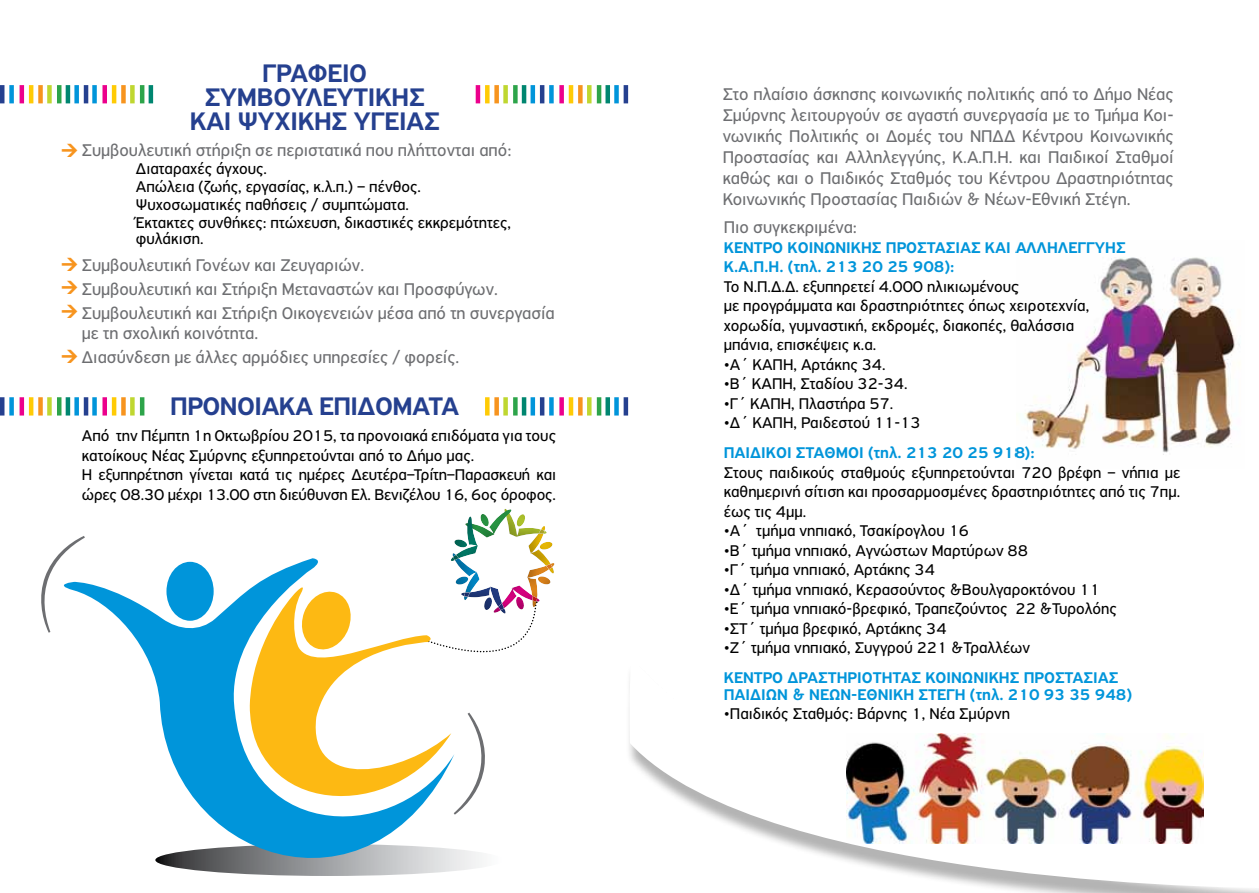
<style>
.page{position:relative;width:1259px;height:893px;background:#fff}
.page>*{position:absolute;margin:0;border:0;box-sizing:border-box;transform-origin:0 0}
.t1{font:500 27px/24px "PF Highway Sans Pro";letter-spacing:-.01em;color:#25408f;text-align:center}
.t2{font:18px/21px "PF Highway Sans Pro";color:#6d6e71}
.t3{font:16.5px/19.5px "PF Highway Sans Pro";color:#000}
.t4{font:500 16.5px/19.5px "PF Highway Sans Pro";color:#0095da}
</style>
<div class="page">
<div style="left:625px;top:664px;width:634px;height:229px;background:#000;opacity:.3"></div>
<svg style="left:629px;top:664px;width:630px;height:224px"></svg>
<hr style="left:476px;top:85px;width:4px;height:18px;background:#ec008c">
<svg style="left:485px;top:85px;width:4px;height:18px"></svg>
<div style="left:494px;top:85px;width:5px;height:18px;background:#f7941e"></div>
<div style="left:503px;top:85px;width:5px;height:18px;background:#bfd730"></div>
<svg style="left:513px;top:85px;width:4px;height:18px"></svg>
<hr style="left:522px;top:85px;width:4px;height:18px;background:#008670">
<div style="left:530px;top:85px;width:5px;height:18px;background:#0095da"></div>
<hr style="left:540px;top:85px;width:4px;height:18px;background:#25408f">
<div style="left:549px;top:85px;width:5px;height:18px;background:#0095da"></div>
<div style="left:559px;top:85px;width:5px;height:18px;background:#ec008c"></div>
<hr style="left:569px;top:85px;width:4px;height:18px;background:#ffcb05">
<svg style="left:578px;top:85px;width:4px;height:18px"></svg>
<hr style="left:587px;top:85px;width:4px;height:18px;background:#bfd730">
<hr style="left:597px;top:85px;width:4px;height:18px;background:#2da44a">
<div style="left:605px;top:85px;width:5px;height:18px;background:#008670"></div>
<div style="left:614px;top:85px;width:5px;height:18px;background:#0095da"></div>
<div style="left:623px;top:85px;width:5px;height:18px;background:#25408f"></div>
<hr style="left:0;top:85px;width:4px;height:18px;background:#25408f">
<div style="left:9px;top:85px;width:5px;height:18px;background:#0095da"></div>
<hr style="left:20px;top:85px;width:4px;height:18px;background:#ec008c">
<hr style="left:29px;top:85px;width:4px;height:18px;background:#ffcb05">
<div style="left:38px;top:85px;width:5px;height:18px;background:#f7941e"></div>
<div style="left:47px;top:85px;width:5px;height:18px;background:#bfd730"></div>
<hr style="left:57px;top:85px;width:4px;height:18px;background:#2da44a">
<hr style="left:66px;top:85px;width:4px;height:18px;background:#008670">
<div style="left:74px;top:85px;width:5px;height:18px;background:#0095da"></div>
<hr style="left:84px;top:85px;width:4px;height:18px;background:#25408f">
<div style="left:92px;top:85px;width:5px;height:18px;background:#0095da"></div>
<div style="left:102px;top:85px;width:5px;height:18px;background:#ec008c"></div>
<hr style="left:112px;top:85px;width:4px;height:18px;background:#ffcb05">
<div style="left:121px;top:85px;width:5px;height:18px;background:#f7941e"></div>
<div style="left:130px;top:85px;width:5px;height:18px;background:#bfd730"></div>
<hr style="left:140px;top:85px;width:4px;height:18px;background:#2da44a">
<hr style="left:149px;top:85px;width:4px;height:18px;background:#008670">
<img style="left:846px;top:734px;width:357px;height:109px">
<img style="left:1024px;top:257px;width:216px;height:198px">
<svg style="left:455px;top:615px;width:80px;height:38px"></svg>
<div style="left:449px;top:507px;width:111px;height:108px;background:#000;opacity:.3"></div>
<svg style="left:454px;top:849px;width:28px;height:22px"></svg>
<svg style="left:85px;top:558px;width:369px;height:318px"></svg>
<svg style="left:250px;top:585px;width:201px;height:241px"></svg>
<div style="left:166px;top:562px;width:48px;height:59px;background:#0095da;border-radius:50%"></div>
<svg style="left:298px;top:588px;width:56px;height:65px"></svg>
<svg style="left:485px;top:397px;width:4px;height:19px"></svg>
<div style="left:494px;top:397px;width:5px;height:19px;background:#f7941e"></div>
<div style="left:503px;top:397px;width:5px;height:19px;background:#bfd730"></div>
<svg style="left:513px;top:397px;width:4px;height:19px"></svg>
<hr style="left:522px;top:397px;width:4px;height:19px;background:#008670">
<div style="left:530px;top:397px;width:5px;height:19px;background:#0095da"></div>
<hr style="left:540px;top:397px;width:4px;height:19px;background:#25408f">
<div style="left:549px;top:397px;width:5px;height:19px;background:#0095da"></div>
<div style="left:559px;top:397px;width:5px;height:19px;background:#ec008c"></div>
<hr style="left:569px;top:397px;width:4px;height:19px;background:#ffcb05">
<svg style="left:578px;top:397px;width:4px;height:19px"></svg>
<hr style="left:587px;top:397px;width:4px;height:19px;background:#bfd730">
<hr style="left:597px;top:397px;width:4px;height:19px;background:#2da44a">
<div style="left:605px;top:397px;width:5px;height:19px;background:#008670"></div>
<div style="left:614px;top:397px;width:5px;height:19px;background:#0095da"></div>
<div style="left:623px;top:397px;width:5px;height:19px;background:#25408f"></div>
<hr style="left:0;top:397px;width:4px;height:19px;background:#25408f">
<div style="left:9px;top:397px;width:5px;height:19px;background:#0095da"></div>
<hr style="left:20px;top:397px;width:4px;height:19px;background:#ec008c">
<hr style="left:29px;top:397px;width:4px;height:19px;background:#ffcb05">
<div style="left:38px;top:397px;width:5px;height:19px;background:#f7941e"></div>
<div style="left:47px;top:397px;width:5px;height:19px;background:#bfd730"></div>
<hr style="left:57px;top:397px;width:4px;height:19px;background:#2da44a">
<hr style="left:66px;top:397px;width:4px;height:19px;background:#008670">
<div style="left:74px;top:397px;width:5px;height:19px;background:#0095da"></div>
<hr style="left:84px;top:397px;width:4px;height:19px;background:#25408f">
<div style="left:92px;top:397px;width:5px;height:19px;background:#0095da"></div>
<div style="left:102px;top:397px;width:5px;height:19px;background:#ec008c"></div>
<hr style="left:112px;top:397px;width:4px;height:19px;background:#ffcb05">
<div style="left:121px;top:397px;width:5px;height:19px;background:#f7941e"></div>
<div style="left:130px;top:397px;width:5px;height:19px;background:#bfd730"></div>
<hr style="left:140px;top:397px;width:4px;height:19px;background:#2da44a">
<svg style="left:453px;top:712px;width:1px;height:106px"></svg>
<svg style="left:63px;top:581px;width:22px;height:14px"></svg>
<h1 class="t1" style="left:190px;top:62px;width:252px">ΓΡΑΦΕΙΟ<br>ΣΥΜΒΟΥΛΕΥΤΙΚΗΣ<br>ΚΑΙ ΨΥΧΙΚΗΣ ΥΓΕΙΑΣ</h1>
<p class="t2" style="left:82px;top:139px;width:431px">Συμβουλευτική στήριξη σε περιστατικά που πλήττονται από:</p>
<p class="t3" style="left:136px;top:159px;width:377px;line-height:18px">Διαταραχές άγχους.<br>Απώλεια (ζωής, εργασίας, κ.λ.π.) – πένθος.<br>Ψυχοσωματικές παθήσεις / συμπτώματα.<br>Έκτακτες συνθήκες: πτώχευση, δικαστικές εκκρεμότητες,</p>
<p class="t3" style="left:136px;top:229px;width:69px">φυλάκιση.</p>
<p class="t2" style="left:82px;top:253px;width:474px;line-height:24px">Συμβουλευτική Γονέων και Ζευγαριών.<br>Συμβουλευτική και Στήριξη Μεταναστών και Προσφύγων.<br>Συμβουλευτική και Στήριξη Οικογενειών μέσα από τη συνεργασία</p>
<p class="t2" style="left:82px;top:321px;width:379px;line-height:24px">με τη σχολική κοινότητα.<br>Διασύνδεση με άλλες αρμόδιες υπηρεσίες / φορείς.</p>
<h1 class="t1" style="left:170px;top:395px;width:290px">ΠΡΟΝΟΙΑΚΑ ΕΠΙΔΟΜΑΤΑ</h1>
<p class="t3" style="left:82px;top:426px;width:476px">Από την Πέμπτη 1η Οκτωβρίου 2015, τα προνοιακά επιδόματα για τους κατοίκους Νέας Σμύρνης εξυπηρετούνται από το Δήμο μας.<br>Η εξυπηρέτηση γίνεται κατά τις ημέρες Δευτέρα–Τρίτη–Παρασκευή και ώρες 08.30 μέχρι 13.00 στη διεύθυνση Ελ. Βενιζέλου 16, 6ος όροφος.</p>
<p class="t2" style="left:723px;top:83px;width:452px;text-align:justify">Στο πλαίσιο άσκησης κοινωνικής πολιτικής από το Δήμο Νέας Σμύρνης λειτουργούν σε αγαστή συνεργασία με το Τμήμα Κοι&shy;νωνικής Πολιτικής οι Δομές του ΝΠΔΔ Κέντρου Κοινωνικής Προστασίας και Αλληλεγγύης, Κ.Α.Π.Η. και Παιδικοί Σταθμοί καθώς και ο Παιδικός Σταθμός του Κέντρου Δραστηριότητας Κοινωνικής Προστασίας Παιδιών &amp; Νέων-Εθνική Στέγη.</p>
<p class="t2" style="left:724px;top:217px;width:135px">Πιο συγκεκριμένα:</p>
<p class="t4" style="left:724px;top:238px;width:403px">ΚΕΝΤΡΟ ΚΟΙΝΩΝΙΚΗΣ ΠΡΟΣΤΑΣΙΑΣ ΚΑΙ ΑΛΛΗΛΕΓΓΥΗΣ<br>Κ.Α.Π.Η. (τηλ. 213 20 25 908):</p>
<p class="t3" style="left:724px;top:276px;width:367px">Το Ν.Π.Δ.Δ. εξυπηρετεί 4.000 ηλικιωμένους<br>με προγράμματα και δραστηριότητες όπως χειροτεχνία, χορωδία, γυμναστική, εκδρομές, διακοπές, θαλάσσια μπάνια, επισκέψεις κ.α.</p>
<p class="t3" style="left:724px;top:354px;width:163px">•Α΄ ΚΑΠΗ, Αρτάκης 34.</p>
<p class="t3" style="left:724px;top:374px;width:185px">•Β΄ ΚΑΠΗ, Σταδίου 32-34.</p>
<p class="t3" style="left:724px;top:393px;width:171px">•Γ΄ ΚΑΠΗ, Πλαστήρα 57.</p>
<p class="t3" style="left:724px;top:413px;width:198px">•Δ΄ ΚΑΠΗ, Ραιδεστού 11-13</p>
<p class="t4" style="left:724px;top:443px;width:312px">ΠΑΙΔΙΚΟΙ ΣΤΑΘΜΟΙ (τηλ. 213 20 25 918):</p>
<p class="t3" style="left:724px;top:462px;width:458px;text-align:justify">Στους παιδικούς σταθμούς εξυπηρετούνται 720 βρέφη – νήπια με καθημερινή σίτιση και προσαρμοσμένες δραστηριότητες από τις 7πμ. έως τις 4μμ.</p>
<p class="t3" style="left:724px;top:521px;width:247px">•Α΄ τμήμα νηπιακό, Τσακίρογλου 16</p>
<p class="t3" style="left:724px;top:540px;width:306px">•Β΄ τμήμα νηπιακό, Αγνώστων Μαρτύρων 88</p>
<p class="t3" style="left:724px;top:560px;width:213px">•Γ΄ τμήμα νηπιακό, Αρτάκης 34</p>
<p class="t3" style="left:724px;top:579px;width:377px">•Δ΄ τμήμα νηπιακό, Κερασούντος &amp;Βουλγαροκτόνου 11</p>
<p class="t3" style="left:724px;top:599px;width:395px">•Ε΄ τμήμα νηπιακό-βρεφικό, Τραπεζούντος 22 &amp;Τυρολόης</p>
<p class="t3" style="left:724px;top:618px;width:224px">•ΣΤ΄ τμήμα βρεφικό, Αρτάκης 34</p>
<p class="t3" style="left:724px;top:638px;width:308px">•Ζ΄ τμήμα νηπιακό, Συγγρού 221 &amp;Τραλλέων</p>
<p class="t4" style="left:724px;top:670px;width:410px;line-height:16.5px">ΚΕΝΤΡΟ ΔΡΑΣΤΗΡΙΟΤΗΤΑΣ ΚΟΙΝΩΝΙΚΗΣ ΠΡΟΣΤΑΣΙΑΣ<br>ΠΑΙΔΙΩΝ &amp; ΝΕΩΝ-ΕΘΝΙΚΗ ΣΤΕΓΗ (τηλ. 210 93 35 948)</p>
<p class="t3" style="left:724px;top:704px;width:288px">•Παιδικός Σταθμός: Βάρνης 1, Νέα Σμύρνη</p>
</div>
